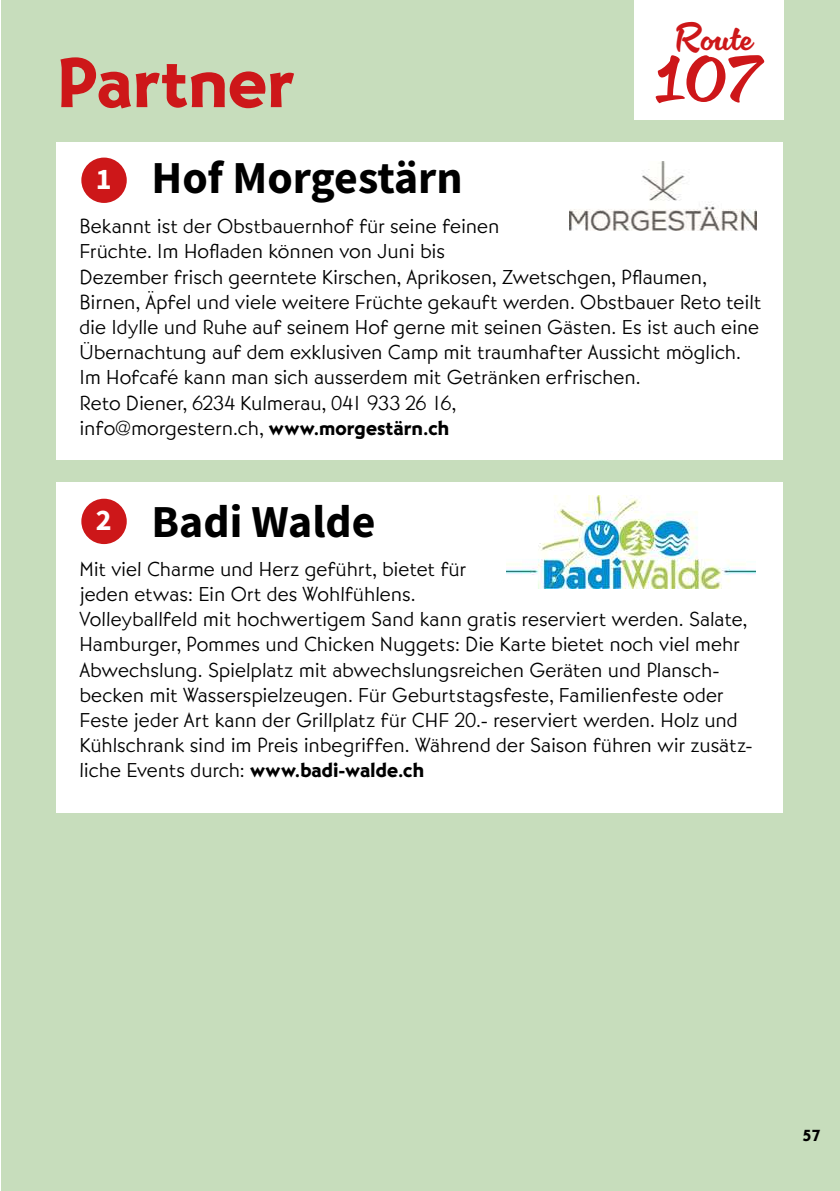
<style>
.page{position:relative;width:840px;height:1191px;background:#fff}
.page>*{position:absolute;margin:0;border:0;box-sizing:border-box;transform-origin:0 0}
.t1{font:74px "Bernhard Got URW Hea";color:#cd1719}
.t2{font:69.6px "Cinema Script";color:#cd1719}
.t3{font:700 45.8px "Source Sans Pro";color:#000}
.t4{font:41px "Cinema Script";color:#cd1719}
.t5{font:700 30px "Source Sans Pro";color:#fff}
.t6{font:300 21px/25.2px "Bernhard Got URW";letter-spacing:-.005em;color:#000}
.t7{font:17px "Bernhard Got URW Hea";color:#000}
.s1{font-family:"Bernhard Got URW Hea";font-weight:400}
</style>
<div class="page">
<div style="left:1px;top:0;width:838px;height:1191px;background:#c7ddbc"></div>
<div style="left:57px;top:483px;width:725px;height:330px;background:#fff"></div>
<div style="left:81px;top:499px;width:46px;height:45px;background:#cd1719;border-radius:50%"></div>
<div style="left:57px;top:142px;width:725px;height:317px;background:#fff"></div>
<div style="left:81px;top:158px;width:46px;height:45px;background:#cd1719;border-radius:50%"></div>
<img style="left:569px;top:161px;width:187px;height:69px">
<img style="left:506px;top:495px;width:249px;height:93px">
<div style="left:633px;top:0;width:149px;height:120px;background:#fff"></div>
<h1 class="t1" style="left:57px;top:38px;width:239px">Partner</h1>
<h3 class="t4" style="left:672px;top:14px;width:81px">Route</h3>
<h2 class="t2" style="left:651px;top:38px;width:109px">107</h2>
<h3 class="t3" style="left:151px;top:147px;width:312px">Hof Morgestärn</h3>
<p class="t6" style="left:79px;top:214px;width:683px">Bekannt ist der Obstbauernhof für seine feinen<br>Früchte. Im Hofladen können von Juni bis<br>Dezember frisch geerntete Kirschen, Aprikosen, Zwetschgen, Pflaumen, Birnen, Äpfel und viele weitere Früchte gekauft werden. Obstbauer Reto teilt die Idylle und Ruhe auf seinem Hof gerne mit seinen Gästen. Es ist auch eine Übernachtung auf dem exklusiven Camp mit traumhafter Aussicht möglich.<br>Im Hofcafé kann man sich ausserdem mit Getränken erfrischen.<br>Reto Diener, 6234 Kulmerau, 041 933 26 16,<br>info@morgestern.ch, <span class="s1">www.morgestärn.ch</span></p>
<h3 class="t5" style="left:96px;top:158px;width:17px">1</h3>
<h3 class="t3" style="left:96px;top:490px;width:281px"><sup>2</sup> Badi Walde</h3>
<p class="t6" style="left:79px;top:556px;width:674px">Mit viel Charme und Herz geführt, bietet für<br>jeden etwas: Ein Ort des Wohlfühlens.<br>Volleyballfeld mit hochwertigem Sand kann gratis reserviert werden. Salate, Hamburger, Pommes und Chicken Nuggets: Die Karte bietet noch viel mehr Abwechslung. Spielplatz mit abwechslungsreichen Geräten und Plansch&shy;becken mit Wasserspielzeugen. Für Geburtstagsfeste, Familienfeste oder Feste jeder Art kann der Grillplatz für CHF 20.- reserviert werden. Holz und Kühlschrank sind im Preis inbegriffen. Während der Saison führen wir zusätz&shy;liche Events durch: <span class="s1">www.badi-walde.ch</span></p>
<p class="t7" style="left:801px;top:1124px;width:20px">57</p>
</div>
